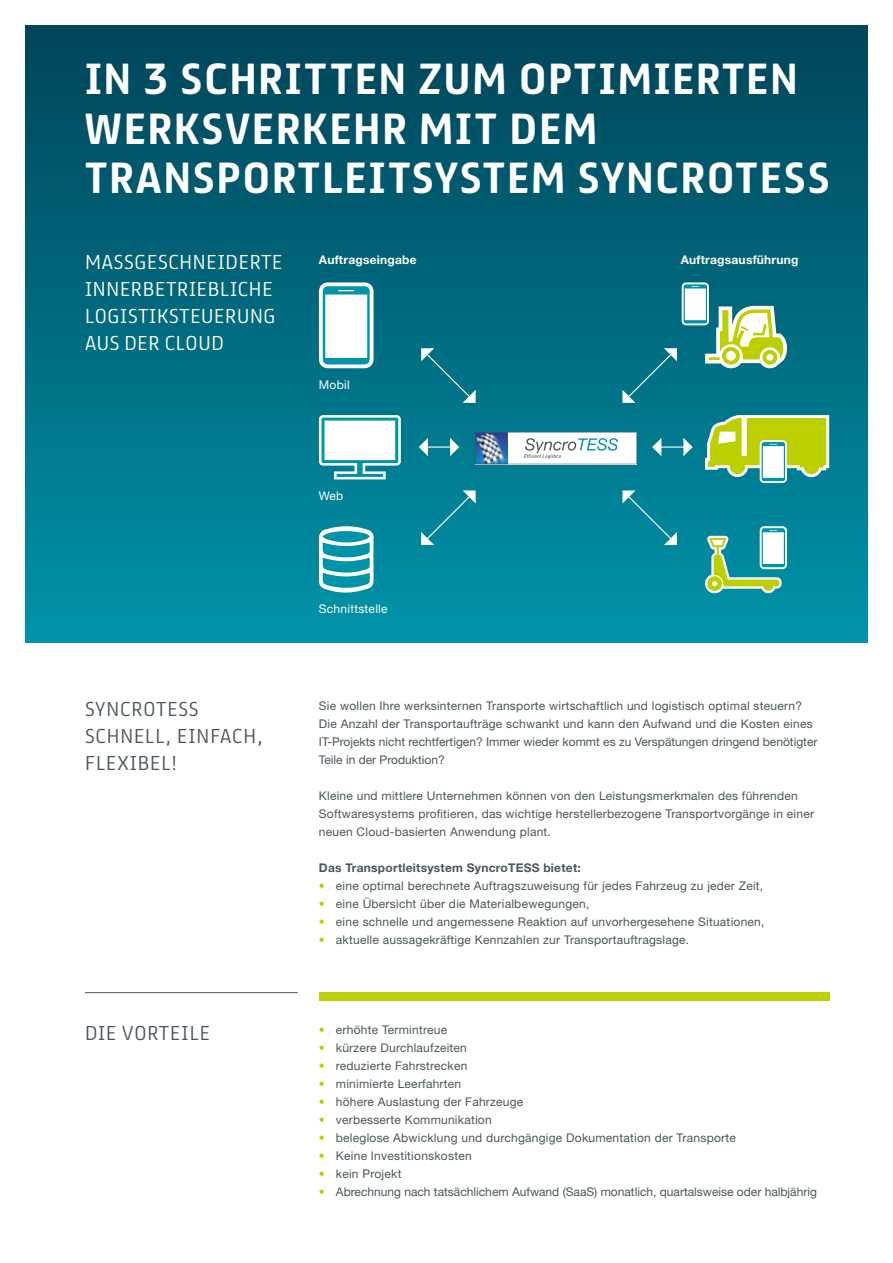
<style>
.page{position:relative;width:893px;height:1263px;background:#fff}
.page>*{position:absolute;margin:0;border:0;box-sizing:border-box;transform-origin:0 0}
.t1{font:700 39px "FS Truman";letter-spacing:.05em;color:#fff}
.t2{font:300 18px "FS Truman";letter-spacing:.04em;color:#fff}
.t3{font:300 18px "FS Truman";letter-spacing:.05em;color:#4a575d}
.t4{font:12px/18px "Helvetica Neue LT Std";letter-spacing:.02em;color:#4a575d}
.t5{font:12px/18px "Helvetica Neue LT Std";color:#4a575d}
.t6{font:700 12px "Helvetica Neue LT Std";letter-spacing:.02em;color:#4a575d}
.t7{font:700 12px "Helvetica Neue LT Std";letter-spacing:.02em;color:#fff}
.t8{font:12px "Helvetica Neue LT Std";letter-spacing:.02em;color:#fff}
.s1{color:#bccf00}
</style>
<div class="page">
<div style="left:26px;top:26px;width:841px;height:616px;background:linear-gradient(to bottom,#004559,#0094a9)"></div>
<hr style="left:85px;top:992px;width:213px;height:1px;background:#4a575d">
<div style="left:319px;top:992px;width:510px;height:9px;background:#bccf00"></div>
<svg style="left:319px;top:415px;width:82px;height:64px"></svg>
<svg style="left:319px;top:526px;width:55px;height:66px"></svg>
<svg style="left:319px;top:282px;width:55px;height:86px"></svg>
<svg style="left:323px;top:286px;width:47px;height:78px"></svg>
<hr style="left:424px;top:446px;width:30px;height:2px;background:#fff">
<svg style="left:418px;top:436px;width:11px;height:22px"></svg>
<svg style="left:449px;top:436px;width:11px;height:22px"></svg>
<hr style="left:658px;top:446px;width:29px;height:2px;background:#fff">
<svg style="left:651px;top:436px;width:11px;height:22px"></svg>
<svg style="left:683px;top:436px;width:11px;height:22px"></svg>
<svg style="left:420px;top:490px;width:56px;height:56px;background:#138ca0"></svg>
<svg style="left:622px;top:490px;width:56px;height:56px;background:#138ca0"></svg>
<svg style="left:420px;top:348px;width:56px;height:55px;background:#137c8f"></svg>
<svg style="left:622px;top:348px;width:56px;height:55px;background:#137c8f"></svg>
<svg style="left:682px;top:282px;width:27px;height:43px"></svg>
<svg style="left:684px;top:284px;width:103px;height:84px"></svg>
<svg style="left:760px;top:526px;width:27px;height:43px"></svg>
<svg style="left:475px;top:432px;width:162px;height:32px"></svg>
<svg style="left:760px;top:440px;width:27px;height:43px"></svg>
<svg style="left:705px;top:415px;width:124px;height:66px"></svg>
<svg style="left:704px;top:528px;width:81px;height:65px"></svg>
<p class="t1" style="left:85px;top:45px;width:714px">IN 3 SCHRITTEN ZUM OPTIMIERTEN</p>
<p class="t1" style="left:85px;top:95px;width:514px">WERKSVERKEHR MIT DEM</p>
<p class="t1" style="left:85px;top:144px;width:746px">TRANSPORTLEITSYSTEM SYNCROTESS</p>
<p class="t2" style="left:85px;top:246px;width:199px">MASSGESCHNEIDERTE</p>
<p class="t2" style="left:85px;top:273px;width:189px">INNERBETRIEBLICHE</p>
<p class="t2" style="left:85px;top:300px;width:192px">LOGISTIKSTEUERUNG</p>
<p class="t2" style="left:85px;top:327px;width:140px">AUS DER CLOUD</p>
<p class="t7" style="left:319px;top:252px;width:99px">Auftragseingabe</p>
<p class="t7" style="left:681px;top:252px;width:119px">Auftragsausführung</p>
<p class="t8" style="left:319px;top:377px;width:32px">Mobil</p>
<p class="t8" style="left:319px;top:488px;width:26px">Web</p>
<p class="t3" style="left:85px;top:693px;width:115px">SYNCROTESS</p>
<p class="t3" style="left:85px;top:720px;width:180px">SCHNELL, EINFACH,</p>
<p class="t3" style="left:85px;top:747px;width:94px">FLEXIBEL!</p>
<p class="t3" style="left:85px;top:1017px;width:126px">DIE VORTEILE</p>
<p class="t8" style="left:319px;top:601px;width:70px">Schnittstelle</p>
<p class="t4" style="left:319px;top:697px;width:485px">Sie wollen Ihre werksinternen Transporte wirtschaftlich und logistisch optimal steuern?</p>
<p class="t5" style="left:319px;top:715px;width:500px">Die Anzahl der Transportaufträge schwankt und kann den Aufwand und die Kosten eines<br>IT-Projekts nicht rechtfertigen? Immer wieder kommt es zu Verspätungen dringend benötigter<br>Teile in der Produktion?</p>
<p class="t4" style="left:319px;top:787px;width:480px">Kleine und mittlere Unternehmen können von den Leistungsmerkmalen des führenden</p>
<p class="t4" style="left:319px;top:805px;width:497px">Softwaresystems profitieren, das wichtige herstellerbezogene Transportvorgänge in einer neuen Cloud-basierten Anwendung plant.</p>
<p class="t6" style="left:319px;top:860px;width:263px">Das Transportleitsystem SyncroTESS bietet:</p>
<p class="t4" style="left:319px;top:877px;width:446px"><span class="s1">•</span> eine optimal berechnete Auftragszuweisung für jedes Fahrzeug zu jeder Zeit,</p>
<p class="t4" style="left:319px;top:895px;width:272px"><span class="s1">•</span> eine Übersicht über die Materialbewegungen,</p>
<p class="t4" style="left:319px;top:913px;width:447px"><span class="s1">•</span> eine schnelle und angemessene Reaktion auf unvorhergesehene Situationen,</p>
<p class="t4" style="left:319px;top:931px;width:372px"><span class="s1">•</span> aktuelle aussagekräftige Kennzahlen zur Transportauftragslage.</p>
<p class="t4" style="left:319px;top:1021px;width:130px"><span class="s1">•</span> erhöhte Termintreue</p>
<p class="t4" style="left:319px;top:1039px;width:150px"><span class="s1">•</span> kürzere Durchlaufzeiten</p>
<p class="t4" style="left:319px;top:1057px;width:150px"><span class="s1">•</span> reduzierte Fahrstrecken</p>
<p class="t4" style="left:319px;top:1075px;width:144px"><span class="s1">•</span> minimierte Leerfahrten</p>
<p class="t4" style="left:319px;top:1093px;width:206px"><span class="s1">•</span> höhere Auslastung der Fahrzeuge</p>
<p class="t4" style="left:319px;top:1111px;width:174px"><span class="s1">•</span> verbesserte Kommunikation</p>
<p class="t4" style="left:319px;top:1129px;width:418px"><span class="s1">•</span> beleglose Abwicklung und durchgängige Dokumentation der Transporte</p>
<p class="t4" style="left:319px;top:1147px;width:154px"><span class="s1">•</span> Keine Investitionskosten</p>
<p class="t4" style="left:319px;top:1165px;width:84px"><span class="s1">•</span> kein Projekt</p>
<p class="t5" style="left:319px;top:1183px;width:499px"><span class="s1">•</span> Abrechnung nach tatsächlichem Aufwand (SaaS) monatlich, quartalsweise oder halbjährig</p>
</div>
